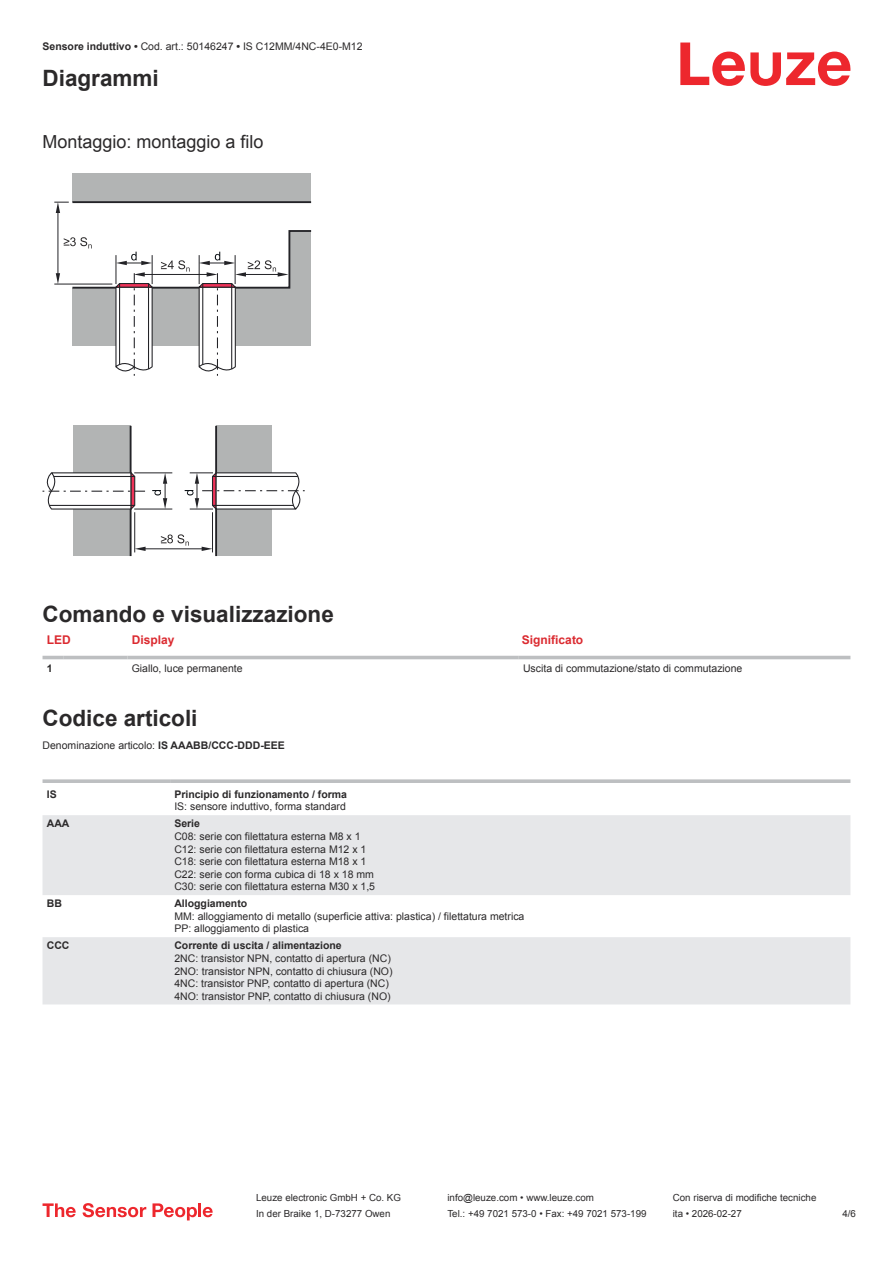
<style>
.page{position:relative;width:893px;height:1263px;background:#fff}
.page>*{position:absolute;margin:0;border:0;box-sizing:border-box;transform-origin:0 0}
.t1{font:700 22.5px "Arial";color:#2b292a}
.t2{font:18px "Arial";color:#2b292a}
.t3{font:700 12px "Arial";color:#db2a30}
.t4{font:10.5px/12.6px "Arial";color:#2b292a}
.t5{font:700 10.5px "Arial";color:#2b292a}
.t6{font:9.75px "Arial";color:#2b292a}
.s1{font-weight:700}
</style>
<div class="page">
<svg style="left:680px;top:43px;width:170px;height:43px"></svg>
<div style="left:43px;top:655px;width:807px;height:5px;background:#ececed"></div>
<hr style="left:43px;top:656px;width:21px;height:3px;background:#bdbfc1">
<hr style="left:64px;top:656px;width:64px;height:3px;background:#bdbfc1">
<hr style="left:128px;top:656px;width:391px;height:3px;background:#bdbfc1">
<hr style="left:519px;top:656px;width:331px;height:3px;background:#bdbfc1">
<svg style="left:43px;top:815px;width:807px;height:189px;fill:#e6e7e9"></svg>
<svg style="left:43px;top:779px;width:127px;height:4px"></svg>
<svg style="left:170px;top:779px;width:680px;height:4px;background:#c3c5c7"></svg>
<svg style="left:43px;top:1203px;width:33px;height:14px"></svg>
<svg style="left:83px;top:1203px;width:63px;height:14px"></svg>
<svg style="left:153px;top:1203px;width:44px;height:17px"></svg>
<hr style="left:198px;top:1203px;width:3px;height:14px;background:#ed272d">
<svg style="left:203px;top:1207px;width:10px;height:10px"></svg>
<div style="left:72px;top:173px;width:239px;height:29px;background:#b2b4b4"></div>
<hr style="left:72px;top:201px;width:239px;height:2px;background:#232327">
<hr style="left:58px;top:212px;width:1px;height:62px;background:#232327">
<hr style="left:54px;top:284px;width:58px;height:1px;background:#232327">
<svg style="left:54px;top:202px;width:15px;height:11px"></svg>
<div style="left:216px;top:426px;width:55px;height:130px;background:#b2b4b4"></div>
<hr style="left:215px;top:426px;width:2px;height:130px;background:#232327">
<div style="left:73px;top:426px;width:58px;height:130px;background:#b2b4b4"></div>
<hr style="left:130px;top:426px;width:2px;height:130px;background:#232327">
<svg style="left:43px;top:470px;width:102px;height:40px"></svg>
<svg style="left:185px;top:471px;width:120px;height:41px"></svg>
<hr style="left:142px;top:548px;width:63px;height:1px;background:#232327">
<hr style="left:212px;top:512px;width:1px;height:40px;background:#232327">
<hr style="left:134px;top:512px;width:1px;height:40px;background:#232327">
<svg style="left:202px;top:547px;width:10px;height:4px"></svg>
<svg style="left:135px;top:547px;width:11px;height:4px"></svg>
<hr style="left:134px;top:509px;width:38px;height:1px;background:#232327">
<hr style="left:134px;top:472px;width:38px;height:1px;background:#232327">
<svg style="left:152px;top:473px;width:15px;height:36px"></svg>
<svg style="left:56px;top:229px;width:256px;height:147px"></svg>
<svg style="left:161px;top:534px;width:28px;height:12px"></svg>
<p class="t4" style="left:43px;top:41px;width:322px"><span class="s1">Sensore induttivo •</span> Cod. art.: 50146247 <span class="s1">•</span> IS C12MM/4NC-4E0-M12</p>
<h1 class="t1" style="left:43px;top:69px;width:118px">Diagrammi</h1>
<h2 class="t2" style="left:43px;top:135px;width:223px">Montaggio: montaggio a filo</h2>
<h1 class="t1" style="left:43px;top:605px;width:293px">Comando e visualizzazione</h1>
<p class="t3" style="left:47px;top:635px;width:25px">LED</p>
<p class="t3" style="left:132px;top:635px;width:44px">Display</p>
<p class="t3" style="left:522px;top:635px;width:63px">Significato</p>
<p class="t5" style="left:47px;top:664px;width:7px">1</p>
<p class="t4" style="left:132px;top:662px;width:112px">Giallo, luce permanente</p>
<p class="t4" style="left:523px;top:662px;width:221px">Uscita di commutazione/stato di commutazione</p>
<h1 class="t1" style="left:43px;top:709px;width:157px">Codice articoli</h1>
<p class="t4" style="left:43px;top:740px;width:244px">Denominazione articolo: <span class="s1">IS AAABB/CCC-DDD-EEE</span></p>
<p class="t5" style="left:47px;top:790px;width:11px">IS</p>
<p class="t5" style="left:174px;top:790px;width:174px">Principio di funzionamento / forma</p>
<p class="t4" style="left:174px;top:801px;width:173px">IS: sensore induttivo, forma standard</p>
<p class="t5" style="left:47px;top:819px;width:24px">AAA</p>
<p class="t5" style="left:174px;top:819px;width:27px">Serie</p>
<p class="t4" style="left:174px;top:831px;width:202px">C08: serie con filettatura esterna M8 x 1<br>C12: serie con filettatura esterna M12 x 1<br>C18: serie con filettatura esterna M18 x 1<br>C22: serie con forma cubica di 18 x 18 mm C30: serie con filettatura esterna M30 x 1,5</p>
<p class="t5" style="left:47px;top:899px;width:17px">BB</p>
<p class="t5" style="left:174px;top:899px;width:74px">Alloggiamento</p>
<p class="t4" style="left:174px;top:911px;width:352px">MM: alloggiamento di metallo (superficie attiva: plastica) / filettatura metrica<br>PP: alloggiamento di plastica</p>
<p class="t5" style="left:47px;top:941px;width:24px">CCC</p>
<p class="t5" style="left:174px;top:941px;width:169px">Corrente di uscita / alimentazione</p>
<p class="t4" style="left:174px;top:953px;width:220px">2NC: transistor NPN, contatto di apertura (NC)<br>2NO: transistor NPN, contatto di chiusura (NO)<br>4NC: transistor PNP, contatto di apertura (NC)<br>4NO: transistor PNP, contatto di chiusura (NO)</p>
<p class="t6" style="left:256px;top:1194px;width:146px">Leuze electronic GmbH + Co. KG</p>
<p class="t6" style="left:447px;top:1194px;width:148px">info@leuze.com • www.leuze.com</p>
<p class="t6" style="left:673px;top:1194px;width:145px">Con riserva di modifiche tecniche</p>
<p class="t6" style="left:256px;top:1210px;width:136px">In der Braike 1, D-73277 Owen</p>
<p class="t6" style="left:447px;top:1210px;width:201px">Tel.: +49 7021 573-0 • Fax: +49 7021 573-199</p>
<p class="t6" style="left:673px;top:1210px;width:70px">ita • 2026-02-27</p>
<p class="t6" style="left:842px;top:1210px;width:15px">4 /6</p>
</div>
